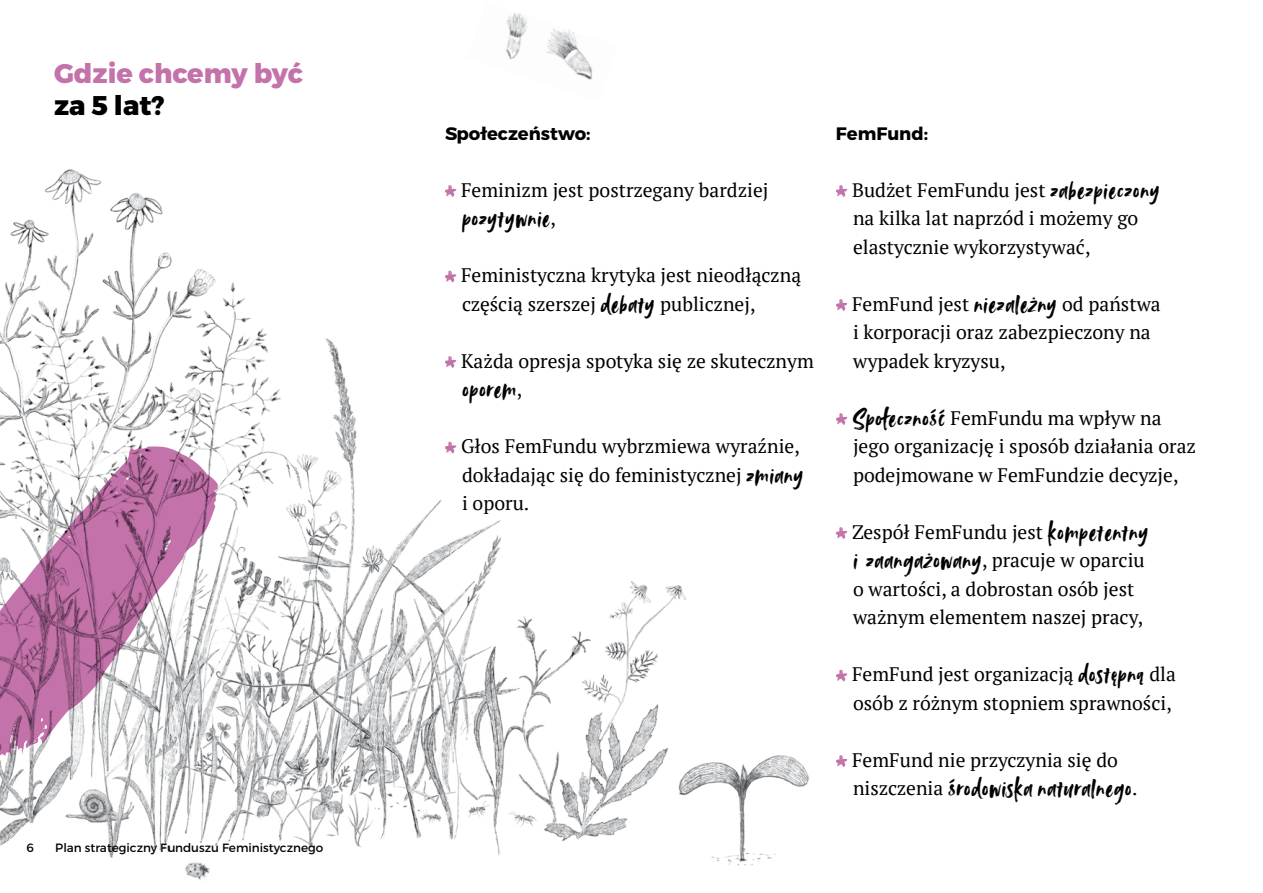
<style>
.page{position:relative;width:1263px;height:893px;background:#fff}
.page>*{position:absolute;margin:0;border:0;box-sizing:border-box;transform-origin:0 0}
.t1{font:27px "Avallon Alt";letter-spacing:.03em;color:#000}
.t2{font:800 27px "Montserrat";color:#c472aa}
.t3{font:800 27px "Montserrat";color:#000}
.t4{font:19.5px/28.5px "PT Serif";color:#000}
.t5{font:700 18px "Montserrat";color:#000}
.t6{font:12px "Montserrat";color:#000}
.s1{font-family:"PT Serif";font-size:19.5px}
.s2{font-family:"Avallon Alt";font-size:27px}
</style>
<div class="page">
<img style="left:0;top:169px;width:686px;height:689px">
<img style="left:506px;top:13px;width:87px;height:67px">
<svg style="left:0;top:446px;width:218px;height:319px"></svg>
<img style="left:649px;top:706px;width:160px;height:160px">
<img style="left:183px;top:856px;width:29px;height:24px">
<img style="left:186px;top:862px;width:24px;height:16px">
<svg style="left:445px;top:185px;width:11px;height:12px"></svg>
<svg style="left:445px;top:271px;width:11px;height:11px"></svg>
<svg style="left:445px;top:356px;width:11px;height:12px"></svg>
<svg style="left:445px;top:442px;width:11px;height:11px"></svg>
<svg style="left:836px;top:185px;width:11px;height:12px"></svg>
<svg style="left:836px;top:299px;width:11px;height:12px"></svg>
<svg style="left:836px;top:413px;width:11px;height:12px"></svg>
<svg style="left:836px;top:527px;width:11px;height:12px"></svg>
<svg style="left:836px;top:670px;width:11px;height:11px"></svg>
<svg style="left:836px;top:755px;width:11px;height:12px"></svg>
<h1 class="t2" style="left:54px;top:56px;width:251px">Gdzie chcemy być</h1>
<h1 class="t3" style="left:54px;top:88px;width:112px">za 5 lat?</h1>
<p class="t6" style="left:27px;top:840px;width:9px">6</p>
<p class="t6" style="left:55px;top:840px;width:269px">Plan strategiczny Funduszu Feministycznego</p>
<p class="t5" style="left:445px;top:122px;width:147px">Społeczeństwo:</p>
<p class="t5" style="left:836px;top:122px;width:94px">FemFund:</p>
<p class="t4" style="left:461px;top:175px;width:309px">Feminizm jest postrzegany bardziej</p>
<h1 class="t1" style="left:462px;top:200px;width:96px">pozytywnie<span class="s1">,</span></h1>
<p class="t4" style="left:461px;top:261px;width:342px">Feministyczna krytyka jest nieodłączną częścią szerszej <span class="s2">debaty</span> publicznej,</p>
<p class="t4" style="left:461px;top:346px;width:354px">Każda opresja spotyka się ze skutecznym</p>
<h1 class="t1" style="left:462px;top:371px;width:62px">oporem<span class="s1">,</span></h1>
<p class="t4" style="left:461px;top:432px;width:344px">Głos FemFundu wybrzmiewa wyraźnie, dokładając się do feministycznej <span class="s2">zmiany </span>i oporu.</p>
<p class="t4" style="left:852px;top:175px;width:309px">Budżet FemFundu jest <span class="s2">zabezpieczony </span>na kilka lat naprzód i możemy go elastycznie wykorzystywać,</p>
<p class="t4" style="left:852px;top:289px;width:310px">FemFund jest <span class="s2">niezależny</span> od państwa i korporacji oraz zabezpieczony na wypadek kryzysu,</p>
<p class="t4" style="left:852px;top:403px;width:345px"><span class="s2">Społeczność</span> FemFundu ma wpływ na jego organizację i sposób działania oraz podejmowane w FemFundzie decyzje,</p>
<p class="t4" style="left:852px;top:517px;width:298px">Zespół FemFundu jest <span class="s2">kompetentny i zaangażowany</span>, pracuje w oparciu o wartości, a dobrostan osób jest ważnym elementem naszej pracy,</p>
<p class="t4" style="left:852px;top:660px;width:325px">FemFund jest organizacją <span class="s2">dostępną</span> dla osób z różnym stopniem sprawności,</p>
<p class="t4" style="left:852px;top:745px;width:267px">FemFund nie przyczynia się do</p>
<h1 class="t1" style="left:853px;top:770px;width:286px"><span class="s1">niszczenia</span> środowiska naturalnego<span class="s1">.</span></h1>
</div>
